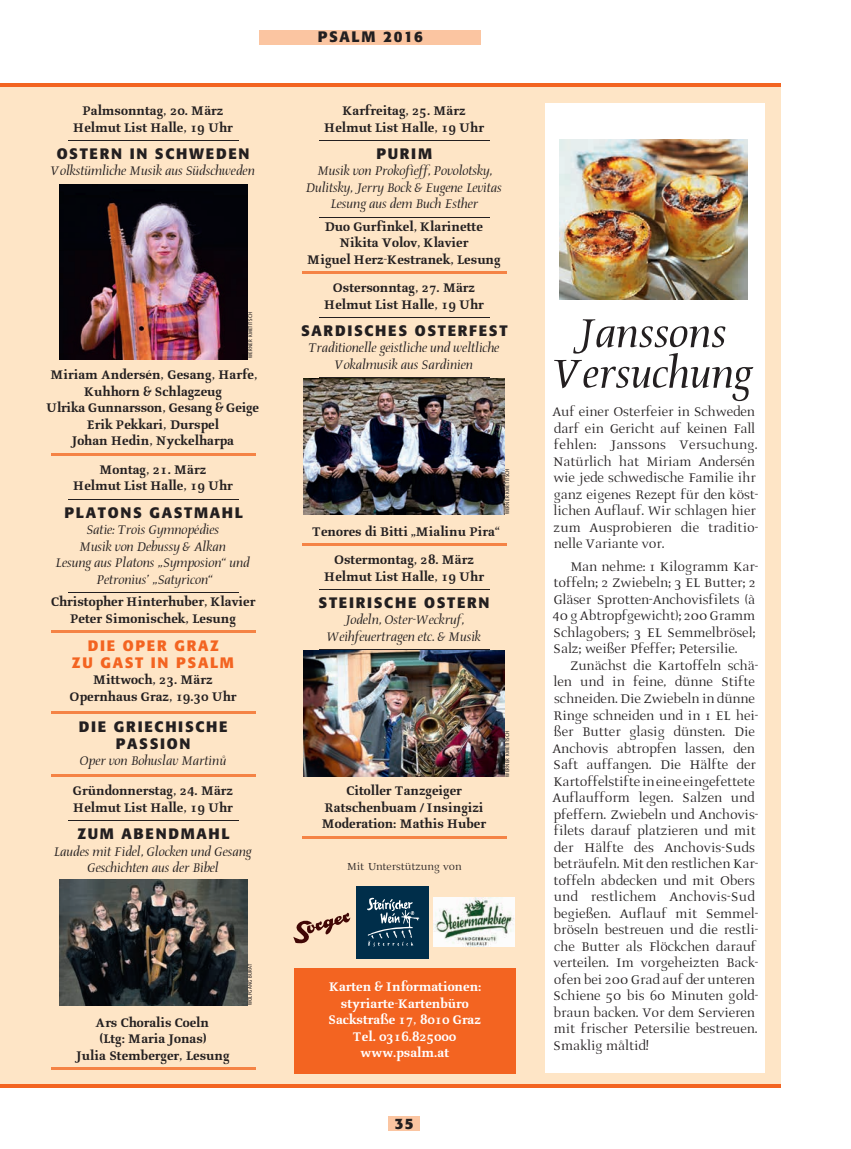
<style>
.page{position:relative;width:851px;height:1149px;background:#fff}
.page>*{position:absolute;margin:0;border:0;box-sizing:border-box;transform-origin:0 0}
.t1{font:italic 51px/40.5px "Styriarte Text";color:#231f20;text-align:center}
.t2{font:15.75px/16.5px "Styriarte Text";color:#231f20}
.t3{font:700 15.75px/16.5px "Styriarte Text";color:#231f20;text-align:center}
.t4{font:italic 15.75px/16.5px "Styriarte Text";color:#231f20;text-align:center}
.t5{font:700 15.75px/16.5px "Styriarte Text";color:#fff;text-align:center}
.t6{font:700 15px/16.5px "Styriarte Formata";letter-spacing:.115em;color:#231f20;text-align:center}
.t7{font:700 15px/16.5px "Styriarte Formata";letter-spacing:.115em;color:#f36421;text-align:center}
.t8{font:12.75px "Styriarte Text";color:#231f20}
.t9{font:5.25px "Styriarte Formata";letter-spacing:.065em;color:#231f20;scale:.85 1}
</style>
<div class="page">
<div style="left:388px;top:1115px;width:31px;height:15px;background:#fbc5a1"></div>
<div style="left:0;top:649px;width:780px;height:436px;background:#fee5c6"></div>
<div style="left:0;top:85px;width:780px;height:653px;background:#fee5c6"></div>
<div style="left:259px;top:30px;width:221px;height:15px;background:#fbc5a1"></div>
<hr style="left:0;top:84px;width:780px;height:3px;background:#f36421">
<hr style="left:0;top:1084px;width:780px;height:3px;background:#f36421">
<hr style="left:68px;top:140px;width:170px;height:1px;background:#231f20">
<hr style="left:51px;top:453px;width:204px;height:2px;background:#f58345">
<hr style="left:68px;top:499px;width:170px;height:1px;background:#231f20">
<hr style="left:68px;top:592px;width:170px;height:1px;background:#231f20">
<hr style="left:51px;top:630px;width:204px;height:2px;background:#f58345">
<hr style="left:51px;top:711px;width:204px;height:2px;background:#f58345">
<hr style="left:51px;top:774px;width:204px;height:2px;background:#f58345">
<hr style="left:68px;top:820px;width:170px;height:1px;background:#231f20">
<hr style="left:51px;top:1067px;width:204px;height:2px;background:#f58345">
<div style="left:544px;top:104px;width:220px;height:968px;background:#fff"></div>
<img style="left:559px;top:139px;width:188px;height:160px">
<hr style="left:319px;top:140px;width:170px;height:1px;background:#231f20">
<hr style="left:319px;top:217px;width:170px;height:1px;background:#231f20">
<hr style="left:302px;top:271px;width:204px;height:3px;background:#f58345">
<hr style="left:319px;top:317px;width:170px;height:1px;background:#231f20">
<hr style="left:319px;top:377px;width:170px;height:1px;background:#231f20">
<hr style="left:302px;top:543px;width:204px;height:2px;background:#f58345">
<hr style="left:319px;top:589px;width:170px;height:1px;background:#231f20">
<hr style="left:319px;top:649px;width:170px;height:1px;background:#231f20">
<hr style="left:302px;top:836px;width:204px;height:2px;background:#f58345">
<img style="left:303px;top:650px;width:201px;height:126px">
<img style="left:303px;top:378px;width:201px;height:136px">
<img style="left:59px;top:879px;width:188px;height:126px">
<img style="left:59px;top:184px;width:188px;height:175px">
<div style="left:294px;top:967px;width:221px;height:106px;background:#f36421"></div>
<div style="left:356px;top:885px;width:73px;height:73px;background:#002e4a"></div>
<svg style="left:367px;top:897px;width:52px;height:49px"></svg>
<img style="left:434px;top:897px;width:80px;height:49px">
<svg style="left:293px;top:912px;width:57px;height:31px"></svg>
<p class="t3" style="left:73px;top:103px;width:161px">Palmsonntag, 20. März<br>Helmut List Halle, 19 Uhr</p>
<p class="t6" style="left:57px;top:145px;width:194px">OSTERN IN SCHWEDEN</p>
<p class="t4" style="left:51px;top:161px;width:206px">Volkstümliche Musik aus Südschweden</p>
<p class="t9" style="left:247px;top:358px;width:56px;rotate:-90deg">WERNER KMETITSCH</p>
<p class="t3" style="left:46px;top:367px;width:214px">Miriam Andersén, Gesang, Harfe,<br>Kuhhorn &amp; Schlagzeug<br>Ulrika Gunnarsson, Gesang &amp; Geige<br>Erik Pekkari, Durspel<br>Johan Hedin, Nyckelharpa</p>
<p class="t3" style="left:73px;top:462px;width:161px">Montag, 21. März<br>Helmut List Halle, 19 Uhr</p>
<p class="t6" style="left:65px;top:503px;width:180px">PLATONS GASTMAHL</p>
<p class="t4" style="left:55px;top:520px;width:196px">Satie: Trois Gymnopédies<br>Musik von Debussy &amp; Alkan<br>Lesung aus Platons „Symposion“ und<br>Petronius’ „Satyricon“</p>
<p class="t3" style="left:51px;top:594px;width:206px">Christopher Hinterhuber, Klavier<br>Peter Simonischek, Lesung</p>
<p class="t7" style="left:72px;top:637px;width:163px">DIE OPER GRAZ<br>ZU GAST IN PSALM</p>
<p class="t3" style="left:70px;top:672px;width:168px">Mittwoch, 23. März<br>Opernhaus Graz, 19.30 Uhr</p>
<p class="t6" style="left:79px;top:718px;width:150px">DIE GRIECHISCHE<br>PASSION</p>
<p class="t4" style="left:79px;top:751px;width:148px">Oper von Bohuslav Martin ˚u</p>
<p class="t3" style="left:73px;top:783px;width:161px;text-align:left">Gründonnerstag, 24. März<br>Helmut List Halle, 19 Uhr</p>
<p class="t6" style="left:77px;top:825px;width:154px">ZUM ABENDMAHL</p>
<p class="t4" style="left:53px;top:841px;width:199px">Laudes mit Fidel, Glocken und Gesang<br>Geschichten aus der Bibel</p>
<p class="t3" style="left:76px;top:1014px;width:155px">Ars Choralis Coeln<br>(Ltg: Maria Jonas)<br>Julia Stemberger, Lesung</p>
<p class="t9" style="left:246px;top:1005px;width:51px;rotate:-90deg">WOLFGANG BURAT</p>
<p class="t6" style="left:318px;top:28px;width:107px">PSALM 2016</p>
<p class="t3" style="left:324px;top:103px;width:161px">Karfreitag, 25. März<br>Helmut List Halle, 19 Uhr</p>
<p class="t6" style="left:376px;top:145px;width:57px">PURIM</p>
<p class="t4" style="left:306px;top:161px;width:198px">Musik von Prokofieff, Povolotsky,<br>Dulitsky, Jerry Bock &amp; Eugene Levitas<br>Lesung aus dem Buch Esther</p>
<p class="t3" style="left:307px;top:219px;width:195px">Duo Gurfinkel, Klarinette<br>Nikita Volov, Klavier<br>Miguel Herz-Kestranek, Lesung</p>
<p class="t3" style="left:324px;top:280px;width:161px">Ostersonntag, 27. März<br>Helmut List Halle, 19 Uhr</p>
<p class="t6" style="left:301px;top:322px;width:208px">SARDISCHES OSTERFEST</p>
<p class="t4" style="left:308px;top:338px;width:192px">Traditionelle geistliche und weltliche<br>Vokalmusik aus Sardinien</p>
<p class="t9" style="left:504px;top:514px;width:56px;rotate:-90deg">WERNER KMETITSCH</p>
<p class="t3" style="left:312px;top:517px;width:189px;line-height:28.5px">Tenores di Bitti „Mialinu Pira“<br>Ostermontag, 28. März</p>
<p class="t3" style="left:324px;top:568px;width:161px">Helmut List Halle, 19 Uhr</p>
<p class="t6" style="left:318px;top:594px;width:172px">STEIRISCHE OSTERN</p>
<p class="t4" style="left:327px;top:610px;width:155px">Jodeln, Oster-Weckruf,<br>Weihfeuertragen etc. &amp; Musik</p>
<p class="t3" style="left:322px;top:783px;width:166px">Citoller Tanzgeiger<br>Ratschenbuam / Insingizi<br>Moderation: Mathis Huber</p>
<p class="t8" style="left:347px;top:860px;width:116px">Mit Unterstützung von</p>
<p class="t9" style="left:504px;top:776px;width:56px;rotate:-90deg">WERNER KMETITSCH</p>
<p class="t5" style="left:328px;top:979px;width:155px">Karten &amp; Informationen: styriarte-Kartenbüro<br>Sackstraße 17, 8010 Graz<br>Tel. 0316.825000 www.psalm.at</p>
<p class="t6" style="left:394px;top:1114px;width:20px">35</p>
<h1 class="t1" style="left:553px;top:308px;width:200px">Janssons<br>Versuchung</h1>
<p class="t2" style="left:552px;top:404px;width:207px">Auf einer Osterfeier in Schweden darf ein Gericht auf keinen Fall fehlen: Janssons Versuchung.<br>Natürlich hat Miriam Andersén wie jede schwedische Familie ihr ganz eigenes Rezept für den köst&shy;lichen Auflauf. Wir schlagen hier zum Ausprobieren die traditio&shy;nelle Variante vor.</p>
<p class="t2" style="left:552px;top:559px;width:207px;text-indent:17px">Man nehme: 1 Kilogramm Kar&shy;toffeln; 2 Zwiebeln; 3 EL Butter; 2<br>Gläser Sprotten-Anchovisfilets (à 40 g Abtropfgewicht); 200 Gramm Schlagobers; 3 EL Semmelbrösel; Salz; weißer Pfeffer; Petersilie.</p>
<p class="t2" style="left:552px;top:658px;width:207px;text-indent:18px">Zunächst die Kartoffeln schä&shy;len und in feine, dünne Stifte schneiden. Die Zwiebeln in dünne<br>Ringe schneiden und in 1 EL hei&shy;ßer Butter glasig dünsten. Die<br>Anchovis abtropfen lassen, den<br>Saft auffangen. Die Hälfte der<br>Kartoffelstifte in eine eingefettete<br>Auflaufform legen. Salzen und pfeffern. Zwiebeln und Anchovis&shy;filets darauf platzieren und mit der Hälfte des Anchovis-Suds beträufeln. Mit den restlichen Kar&shy;toffeln abdecken und mit Obers und restlichem Anchovis-Sud begießen. Auflauf mit Semmel&shy;bröseln bestreuen und die restli&shy;che Butter als Flöckchen darauf verteilen. Im vorgeheizten Back&shy;ofen bei 200 Grad auf der unteren<br>Schiene 50 bis 60 Minuten gold&shy;braun backen. Vor dem Servieren mit frischer Petersilie bestreuen.<br>Smaklig måltid!</p>
</div>
